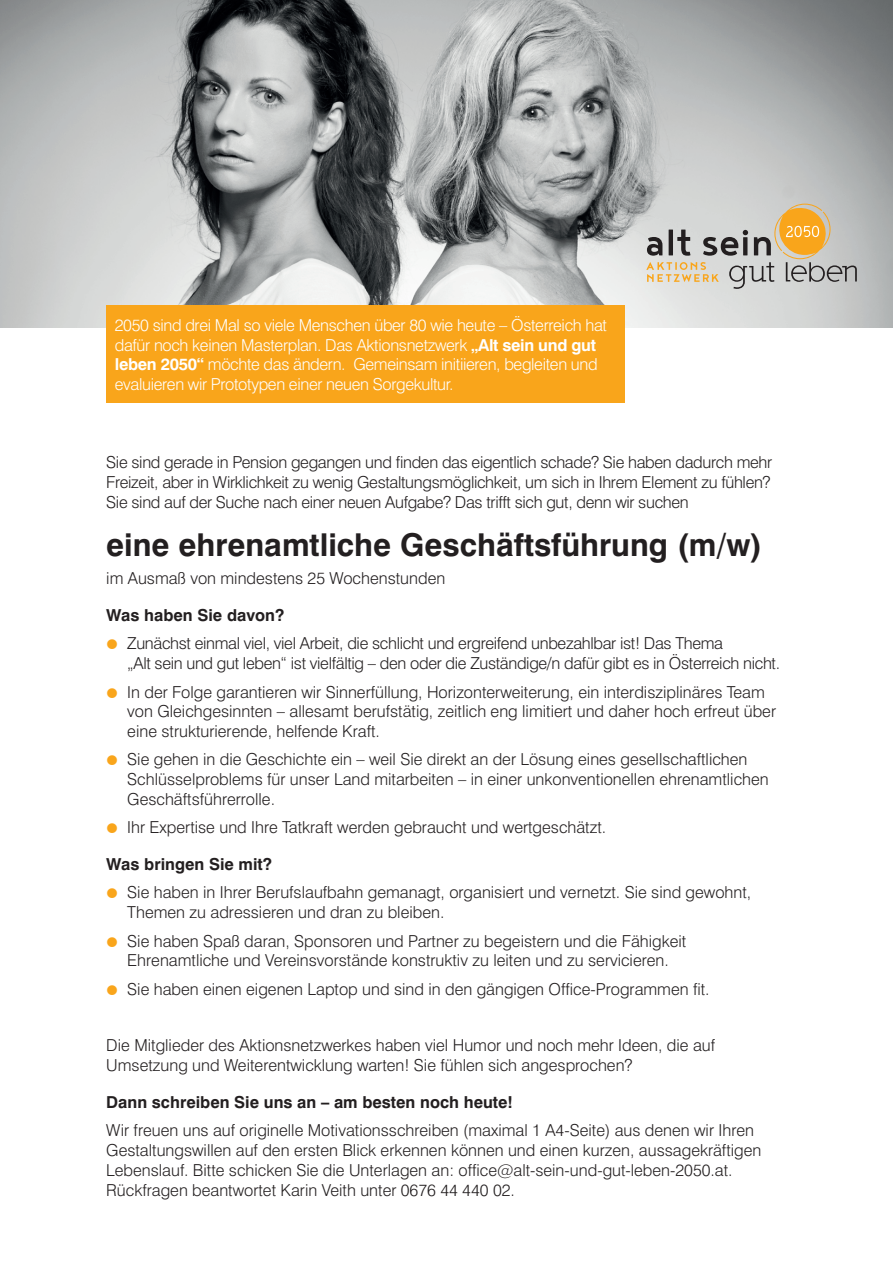
<style>
.page{position:relative;width:893px;height:1263px;background:#fff}
.page>*{position:absolute;margin:0;border:0;box-sizing:border-box;transform-origin:0 0}
.t1{font:700 31.5px "Swiss 721 BT";color:#231f20}
.t2{font:300 16.5px/19.8px "Swiss 721 BT";color:#231f20}
.t3{font:300 16.5px/19.8px "Swiss 721 BT";letter-spacing:-.02em;color:#fff}
.t4{font:300 16.5px/19.8px "Swiss 721 BT";letter-spacing:-.02em;color:#231f20}
.t5{font:700 16.5px "Swiss 721 BT";color:#231f20}
.s1{font-weight:700}
</style>
<div class="page">
<img style="left:0;top:0;width:893px;height:327px">
<svg style="left:646px;top:204px;width:211px;height:85px;background:#c6bdac"></svg>
<div style="left:106px;top:305px;width:519px;height:98px;background:#f9a51b"></div>
<p class="t3" style="left:115px;top:315px;width:494px">2050 sind drei Mal so viele Menschen über 80 wie heute – Österreich hat dafür noch keinen Masterplan. Das Aktionsnetzwerk <span class="s1">„Alt sein und gut leben 2050“</span> möchte das ändern. Gemeinsam initiieren, begleiten und evaluieren wir Prototypen einer neuen Sorgekultur.</p>
<p class="t2" style="left:106px;top:452px;width:667px;text-align:justify">Sie sind gerade in Pension gegangen und finden das eigentlich schade? Sie haben dadurch mehr Freizeit, aber in Wirklichkeit zu wenig Gestaltungsmöglichkeit, um sich in Ihrem Element zu fühlen?<br>Sie sind auf der Suche nach einer neuen Aufgabe? Das trifft sich gut, denn wir suchen</p>
<h1 class="t1" style="left:106px;top:525px;width:657px">eine ehrenamtliche Geschäftsführung (m/w)</h1>
<p class="t2" style="left:106px;top:568px;width:340px">im Ausmaß von mindestens 25 Wochenstunden</p>
<p class="t5" style="left:106px;top:605px;width:180px">Was haben Sie davon?</p>
<p class="t4" style="left:127px;top:633px;width:654px">Zunächst einmal viel, viel Arbeit, die schlicht und ergreifend unbezahlbar ist! Das Thema<br>„Alt sein und gut leben“ ist vielfältig – den oder die Zuständige/n dafür gibt es in Österreich nicht.</p>
<p class="t2" style="left:127px;top:682px;width:650px">In der Folge garantieren wir Sinnerfüllung, Horizonterweiterung, ein interdisziplinäres Team von Gleichgesinnten – allesamt berufstätig, zeitlich eng limitiert und daher hoch erfreut über eine strukturierende, helfende Kraft.</p>
<p class="t2" style="left:127px;top:749px;width:643px">Sie gehen in die Geschichte ein – weil Sie direkt an der Lösung eines gesellschaftlichen<br>Schlüsselproblems für unser Land mitarbeiten – in einer unkonventionellen ehrenamtlichen<br>Geschäftsführerrolle.</p>
<p class="t2" style="left:127px;top:817px;width:480px">Ihr Expertise und Ihre Tatkraft werden gebraucht und wertgeschätzt.</p>
<p class="t5" style="left:106px;top:854px;width:167px">Was bringen Sie mit?</p>
<p class="t2" style="left:127px;top:882px;width:625px">Sie haben in Ihrer Berufslaufbahn gemanagt, organisiert und vernetzt. Sie sind gewohnt,<br>Themen zu adressieren und dran zu bleiben.</p>
<p class="t2" style="left:127px;top:931px;width:561px">Sie haben Spaß daran, Sponsoren und Partner zu begeistern und die Fähigkeit<br>Ehrenamtliche und Vereinsvorstände konstruktiv zu leiten und zu servicieren.</p>
<p class="t2" style="left:127px;top:979px;width:584px">Sie haben einen eigenen Laptop und sind in den gängigen Office-Programmen fit.</p>
<p class="t2" style="left:106px;top:1035px;width:610px">Die Mitglieder des Aktionsnetzwerkes haben viel Humor und noch mehr Ideen, die auf<br>Umsetzung und Weiterentwicklung warten! Sie fühlen sich angesprochen?</p>
<p class="t5" style="left:106px;top:1092px;width:408px">Dann schreiben Sie uns an – am besten noch heute!</p>
<p class="t2" style="left:106px;top:1120px;width:657px">Wir freuen uns auf originelle Motivationsschreiben (maximal 1 A4-Seite) aus denen wir Ihren Gestaltungswillen auf den ersten Blick erkennen können und einen kurzen, aussagekräftigen Lebenslauf. Bitte schicken Sie die Unterlagen an: office@alt-sein-und-gut-leben-2050.at.<br>Rückfragen beantwortet Karin Veith unter 0676 44 440 02.</p>
</div>
